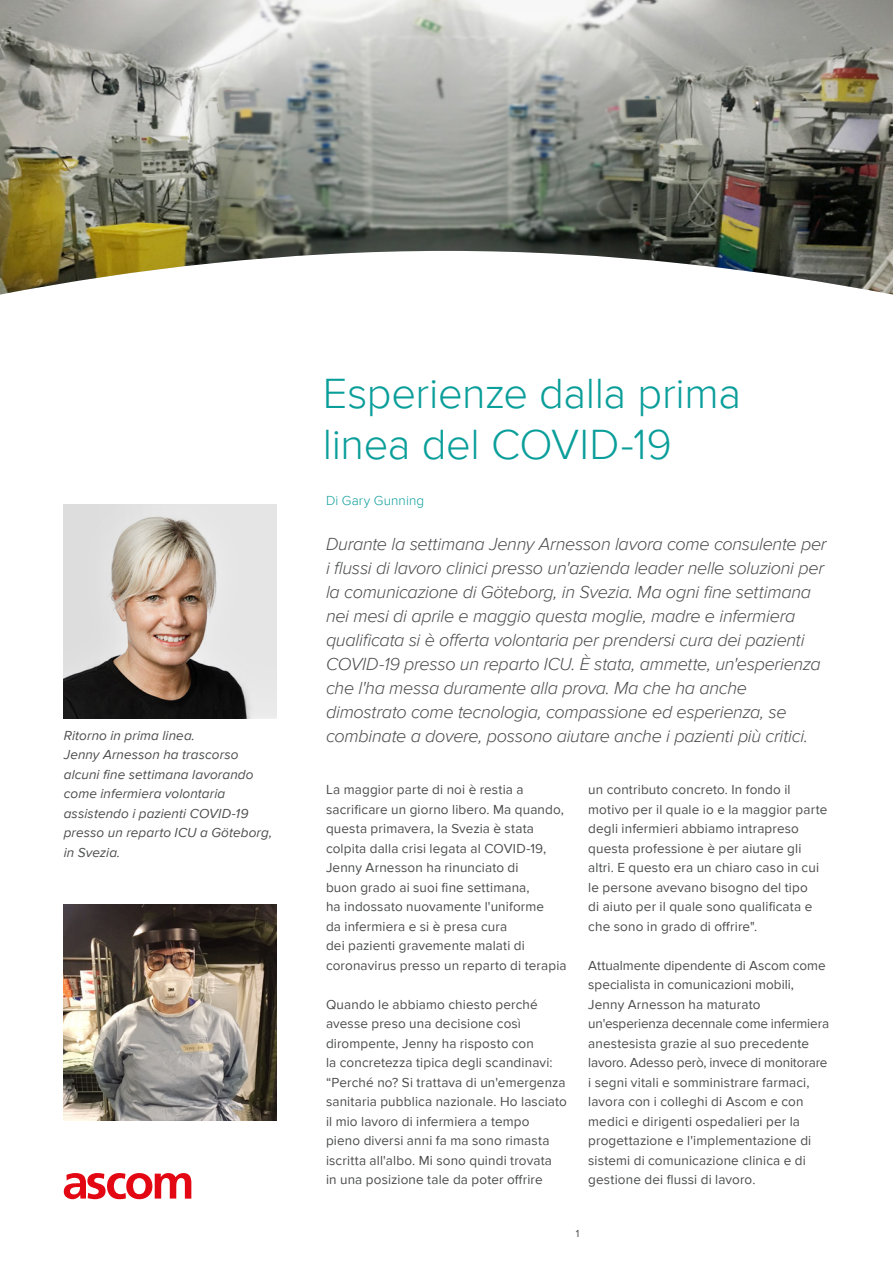
<style>
.page{position:relative;width:893px;height:1263px;background:#fff}
.page>*{position:absolute;margin:0;border:0;box-sizing:border-box;transform-origin:0 0}
.Heading_L4_-_Ascom_G{font:300 43.5px/51px "Proxima Nova";letter-spacing:-.01em;color:#0a9e9a}
.Preamble_L2{font:italic 300 18px/24px "Proxima Nova";letter-spacing:-.015em;color:#4b4c4d}
.Body_copy{font:13.5px/19.5px "Proxima Nova";letter-spacing:.01em;color:#4b4c4d}
.Body_copy-2{font:italic 13.5px/19.5px "Proxima Nova";letter-spacing:.01em;color:#4b4c4d}
.Sub-heading{font:300 13.5px "Proxima Nova";letter-spacing:.01em;color:#0a9e9a}
.t1{font:10.5px "Proxima Nova";color:#4b4c4d}
</style>
<div class="page">
<img style="left:0;top:0;width:893px;height:295px">
<img style="left:64px;top:505px;width:212px;height:214px">
<img style="left:64px;top:904px;width:212px;height:216px">
<svg style="left:64px;top:1173px;width:127px;height:26px"></svg>
<p class="Body_copy-2" style="left:64px;top:726px;width:210px">Ritorno in prima linea.<br>Jenny Arnesson ha trascorso alcuni fine settimana lavorando come infermiera volontaria assistendo i pazienti COVID-19 presso un reparto ICU a Göteborg, in Svezia.</p>
<p class="Heading_L4_-_Ascom_G" style="left:323px;top:369px;width:420px">Esperienze dalla prima linea del COVID-19</p>
<p class="Sub-heading" style="left:326px;top:493px;width:100px">Di Gary Gunning</p>
<p class="Preamble_L2" style="left:326px;top:533px;width:502px">Durante la settimana Jenny Arnesson lavora come consulente per i flussi di lavoro clinici presso un'azienda leader nelle soluzioni per la comunicazione di Göteborg, in Svezia. Ma ogni fine settimana nei mesi di aprile e maggio questa moglie, madre e infermiera qualificata si è offerta volontaria per prendersi cura dei pazienti COVID-19 presso un reparto ICU. È stata, ammette, un'esperienza che l'ha messa duramente alla prova. Ma che ha anche dimostrato come tecnologia, compassione ed esperienza, se combinate a dovere, possono aiutare anche i pazienti più critici.</p>
<p class="Body_copy" style="left:326px;top:780px;width:242px">La maggior parte di noi è restia a sacrificare un giorno libero. Ma quando, questa primavera, la Svezia è stata colpita dalla crisi legata al COVID-19, Jenny Arnesson ha rinunciato di<br>buon grado ai suoi fine settimana,<br>ha indossato nuovamente l'uniforme<br>da infermiera e si è presa cura<br>dei pazienti gravemente malati di coronavirus presso un reparto di terapia</p>
<p class="Body_copy" style="left:326px;top:995px;width:242px">Quando le abbiamo chiesto perché avesse preso una decisione così dirompente, Jenny ha risposto con<br>la concretezza tipica degli scandinavi: “Perché no? Si trattava di un'emergenza sanitaria pubblica nazionale. Ho lasciato il mio lavoro di infermiera a tempo pieno diversi anni fa ma sono rimasta iscritta all'albo. Mi sono quindi trovata<br>in una posizione tale da poter offrire</p>
<p class="Body_copy" style="left:588px;top:780px;width:241px">un contributo concreto. In fondo il motivo per il quale io e la maggior parte degli infermieri abbiamo intrapreso questa professione è per aiutare gli altri. E questo era un chiaro caso in cui le persone avevano bisogno del tipo<br>di aiuto per il quale sono qualificata e che sono in grado di offrire".</p>
<p class="Body_copy" style="left:588px;top:956px;width:242px">Attualmente dipendente di Ascom come specialista in comunicazioni mobili, Jenny Arnesson ha maturato un'esperienza decennale come infermiera anestesista grazie al suo precedente lavoro. Adesso però, invece di monitorare i segni vitali e somministrare farmaci, lavora con i colleghi di Ascom e con medici e dirigenti ospedalieri per la progettazione e l'implementazione di sistemi di comunicazione clinica e di gestione dei flussi di lavoro.</p>
<p class="t1" style="left:576px;top:1227px;width:5px">1</p>
</div>
